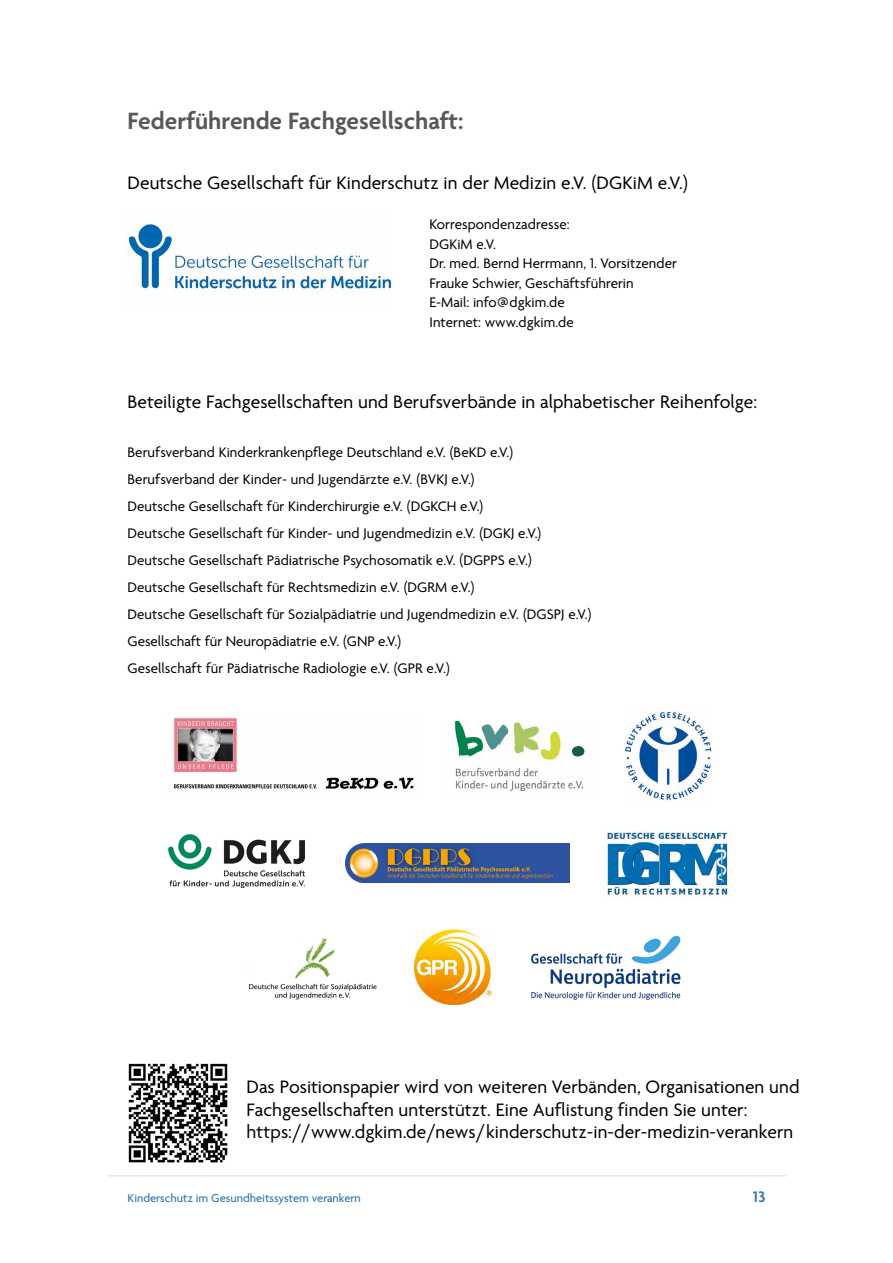
<style>
.page{position:relative;width:893px;height:1263px;background:#fff}
.page>*{position:absolute;margin:0;border:0;box-sizing:border-box;transform-origin:0 0}
.t1{font:600 25.5px "Agenda One";color:#575756}
.t2{font:19.5px/22.5px "Agenda One";letter-spacing:.005em;color:#000}
.t3{font:600 16.5px "Agenda One";color:#367cb4}
.t4{font:15px/27px "Agenda One";letter-spacing:.005em;color:#000}
.t5{font:500 12.45px "Agenda One";color:#367cb4}
</style>
<div class="page">
<hr style="left:107px;top:1175px;width:679px;height:1px;background:#dae2f1">
<img style="left:127px;top:224px;width:265px;height:67px">
<img style="left:168px;top:835px;width:137px;height:52px">
<img style="left:624px;top:712px;width:88px;height:88px">
<img style="left:454px;top:721px;width:131px;height:71px">
<img style="left:173px;top:717px;width:241px;height:73px">
<img style="left:345px;top:843px;width:224px;height:39px">
<img style="left:531px;top:935px;width:150px;height:65px">
<img style="left:249px;top:937px;width:128px;height:63px">
<img style="left:604px;top:830px;width:127px;height:65px">
<img style="left:415px;top:929px;width:78px;height:76px">
<img style="left:128px;top:1063px;width:100px;height:100px">
<h1 class="t1" style="left:128px;top:107px;width:337px">Federführende Fachgesellschaft:</h1>
<h2 class="t2" style="left:128px;top:171px;width:562px">Deutsche Gesellschaft für Kinderschutz in der Medizin e.V. (DGKiM e.V.)</h2>
<p class="t4" style="left:429px;top:215px;width:249px;line-height:19.5px">Korrespondenzadresse:<br>DGKiM e.V.<br>Dr. med. Bernd Herrmann, 1. Vorsitzender<br>Frauke Schwier, Geschäftsführerin<br>E-Mail: info@dgkim.de<br>Internet: www.dgkim.de</p>
<h2 class="t2" style="left:128px;top:390px;width:631px">Beteiligte Fachgesellschaften und Berufsverbände in alphabetischer Reihenfolge:</h2>
<p class="t4" style="left:128px;top:439px;width:466px">Berufsverband Kinderkrankenpflege Deutschland e.V. (BeKD e.V.)<br>Berufsverband der Kinder- und Jugendärzte e.V. (BVKJ e.V.)<br>Deutsche Gesellschaft für Kinderchirurgie e.V. (DGKCH e.V.)<br>Deutsche Gesellschaft für Kinder- und Jugendmedizin e.V. (DGKJ e.V.)<br>Deutsche Gesellschaft Pädiatrische Psychosomatik e.V. (DGPPS e.V.)<br>Deutsche Gesellschaft für Rechtsmedizin e.V. (DGRM e.V.)<br>Deutsche Gesellschaft für Sozialpädiatrie und Jugendmedizin e.V. (DGSPJ e.V.)<br>Gesellschaft für Neuropädiatrie e.V. (GNP e.V.)<br>Gesellschaft für Pädiatrische Radiologie e.V. (GPR e.V.)</p>
<h2 class="t2" style="left:247px;top:1076px;width:554px">Das Positionspapier wird von weiteren Verbänden, Organisationen und<br>Fachgesellschaften unterstützt. Eine Auflistung finden Sie unter: https://www.dgkim.de/news/kinderschutz-in-der-medizin-verankern</h2>
<p class="t5" style="left:128px;top:1191px;width:235px">Kinderschutz im Gesundheitssystem verankern</p>
<p class="t3" style="left:753px;top:1188px;width:14px">13</p>
</div>
